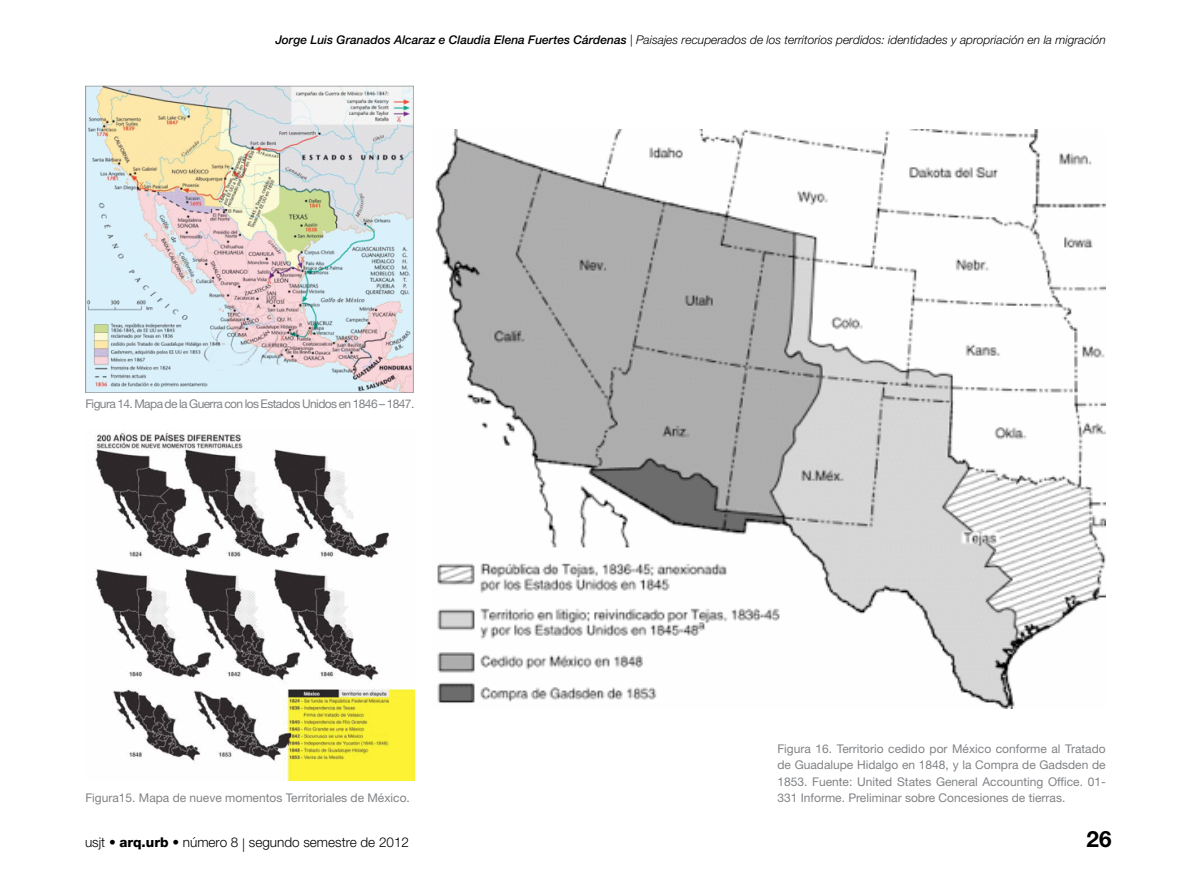
<style>
.page{position:relative;width:1191px;height:893px;background:#fff}
.page>*{position:absolute;margin:0;border:0;box-sizing:border-box;transform-origin:0 0}
.t1{font:700 22.5px "Helvetica Neue LT Std";color:#000}
.t2{font:300 13.5px "Helvetica Neue LT Std";color:#000}
.t3{font:12px/16.5px "Helvetica Neue LT Std";color:#808285;text-align:justify}
.t4{font:italic 300 12px "Helvetica Neue LT Std";color:#000}
.t5{font:12px "Helvetica Neue LT Std";letter-spacing:-.05em;color:#808285}
.s1{font-weight:500}
.s2{font-weight:800}
</style>
<div class="page">
<img style="left:85px;top:85px;width:328px;height:307px">
<img style="left:94px;top:432px;width:320px;height:348px">
<img style="left:435px;top:129px;width:670px;height:580px">
<p class="t4" style="left:275px;top:33px;width:832px"><span class="s1">Jorge Luis Granados Alcaraz e Claudia Elena Fuertes Cárdenas</span> | Paisajes recuperados de los territorios perdidos: identidades y apropriación en la migración</p>
<p class="t5" style="left:85px;top:397px;width:330px">Figura 14. Mapa de la Guerra con los Estados Unidos en 1846 – 1847.</p>
<p class="t3" style="left:85px;top:790px;width:326px">Figura15. Mapa de nueve momentos Territoriales de México.</p>
<p class="t2" style="left:85px;top:834px;width:325px">usjt • <span class="s2">arq.urb</span> • número 8 | segundo semestre de 2012</p>
<p class="t3" style="left:777px;top:740px;width:330px">Figura 16. Territorio cedido por México conforme al Tratado de Guadalupe Hidalgo en 1848, y la Compra de Gadsden de 1853. Fuente: United States General Accounting Office. 01- 331 Informe. Preliminar sobre Concesiones de tierras.</p>
<h1 class="t1" style="left:1086px;top:825px;width:27px">26</h1>
</div>
